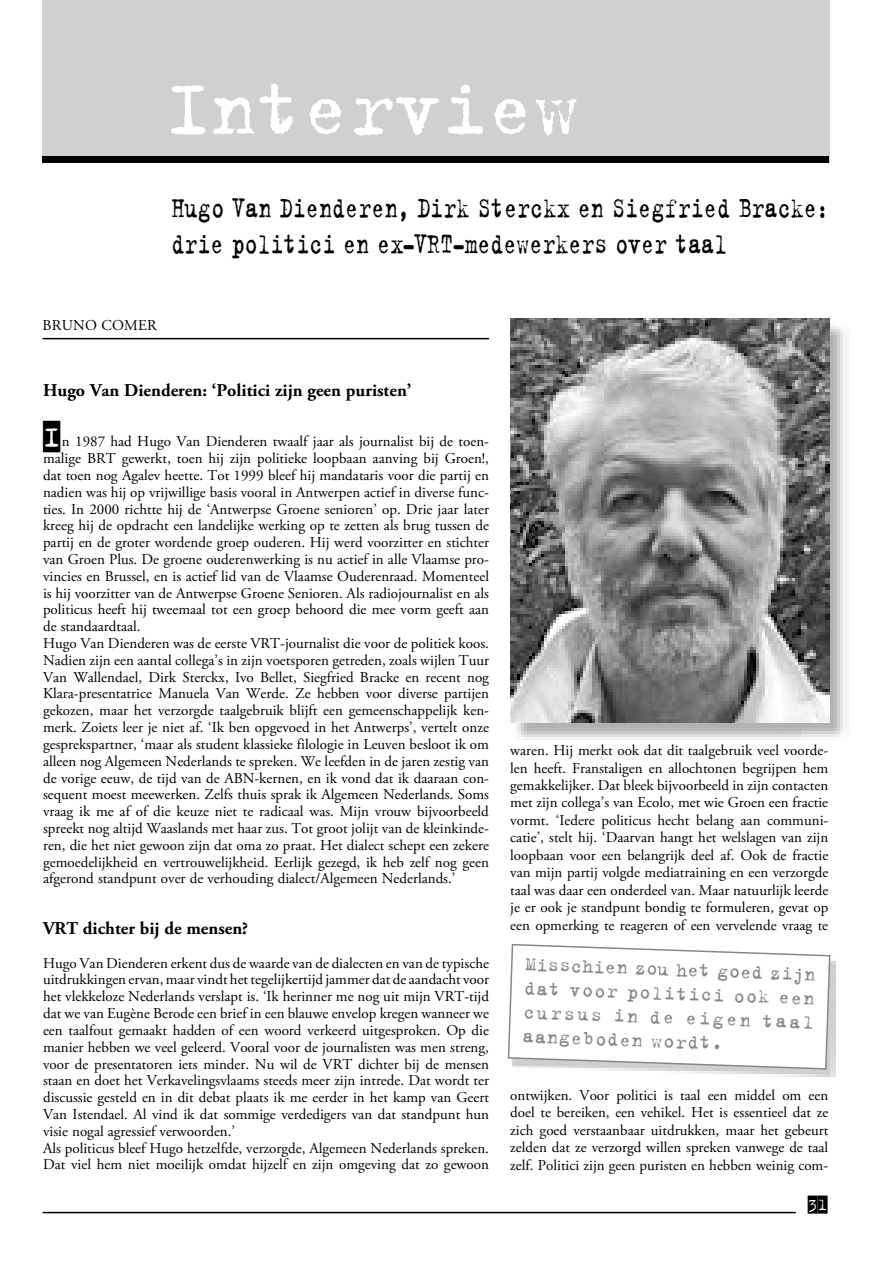
<style>
.page{position:relative;width:893px;height:1263px;background:#fff}
.page>*{position:absolute;margin:0;border:0;box-sizing:border-box;transform-origin:0 0}
.t1{font:84px "Trixie";color:#fff}
.t2{font:31.5px/36px "Trixie";letter-spacing:.005em;color:#000;scale:.75 1}
.t3{font:21px/24px "Trixie";color:#878787;text-align:justify;scale:.96 1}
.t4{font:700 18px "Adobe Garamond Pro";color:#000}
.t5{font:18px "Trixie Cameo";color:#000}
.t6{font:15px/16.8px "Adobe Garamond Pro";color:#000;text-align:justify}
.s1{font-size:27px}
.s2{font-family:"Trixie Cameo";font-size:31.5px}
</style>
<div class="page">
<div style="left:43px;top:0;width:786px;height:162px;background:#d0d0d0"></div>
<hr style="left:43px;top:1212px;width:753px;height:1px;background:#000">
<div style="left:43px;top:156px;width:786px;height:6px;background:#000"></div>
<hr style="left:43px;top:338px;width:446px;height:1px;background:#000">
<img style="left:518px;top:321px;width:325px;height:419px">
<img style="left:510px;top:319px;width:319px;height:404px">
<img style="left:599px;top:961px;width:236px;height:115px">
<svg style="left:507px;top:943px;width:324px;height:127px"></svg>
<h1 class="t1" style="left:164px;top:53px;width:417px">Interview</h1>
<h2 class="t2" style="left:172px;top:189px;width:877px">Hugo Van Dienderen<span class="s1">,</span> Dirk Sterckx en Siegfried Bracke<span class="s1">: </span>drie politici en ex<span class="s1">-</span>VRT<span class="s1">-</span>medewerkers over taal</h2>
<p class="t6" style="left:43px;top:317px;width:116px">BRUNO COMER</p>
<p class="t4" style="left:43px;top:380px;width:370px">Hugo Van Dienderen: ‘Politici zijn geen puristen’</p>
<p class="t6" style="left:43px;top:434px;width:447px;text-align:left"><span class="s2">I</span>n 1987 had Hugo Van Dienderen twaalf jaar als journalist bij de toen&shy;malige BRT gewerkt, toen hij zijn politieke loopbaan aanving bij Groen!, dat toen nog Agalev heette. Tot 1999 bleef hij mandataris voor die partij en nadien was hij op vrijwillige basis vooral in Antwerpen actief in diverse func&shy;ties. In 2000 richtte hij de ‘Antwerpse Groene senioren’ op. Drie jaar later kreeg hij de opdracht een landelijke werking op te zetten als brug tussen de partij en de groter wordende groep ouderen. Hij werd voorzitter en stichter van Groen Plus. De groene ouderenwerking is nu actief in alle Vlaamse pro&shy;vincies en Brussel, en is actief lid van de Vlaamse Ouderenraad. Momenteel is hij voorzitter van de Antwerpse Groene Senioren. Als radiojournalist en als politicus heeft hij tweemaal tot een groep behoord die mee vorm geeft aan de standaardtaal.<br>Hugo Van Dienderen was de eerste VRT-journalist die voor de politiek koos.<br>Nadien zijn een aantal collega’s in zijn voetsporen getreden, zoals wijlen Tuur Van Wallendael, Dirk Sterckx, Ivo Bellet, Siegfried Bracke en recent nog Klara-presentatrice Manuela Van Werde. Ze hebben voor diverse partijen gekozen, maar het verzorgde taalgebruik blijft een gemeenschappelijk ken&shy;merk. Zoiets leer je niet af. ‘Ik ben opgevoed in het Antwerps’, vertelt onze gesprekspartner, ‘maar als student klassieke filologie in Leuven besloot ik om alleen nog Algemeen Nederlands te spreken. We leefden in de jaren zestig van de vorige eeuw, de tijd van de ABN-kernen, en ik vond dat ik daaraan con&shy;sequent moest meewerken. Zelfs thuis sprak ik Algemeen Nederlands. Soms vraag ik me af of die keuze niet te radicaal was. Mijn vrouw bijvoorbeeld spreekt nog altijd Waaslands met haar zus. Tot groot jolijt van de kleinkinde&shy;ren, die het niet gewoon zijn dat oma zo praat. Het dialect schept een zekere gemoedelijkheid en vertrouwelijkheid. Eerlijk gezegd, ik heb zelf nog geen afgerond standpunt over de verhouding dialect/Algemeen Nederlands.’</p>
<p class="t4" style="left:43px;top:918px;width:207px">VRT dichter bij de mensen?</p>
<p class="t6" style="left:43px;top:955px;width:447px;text-align:left">Hugo Van Dienderen erkent dus de waarde van de dialecten en van de typische uitdrukkingen ervan, maar vindt het tegelijkertijd jammer dat de aandacht voor het vlekkeloze Nederlands verslapt is. ‘Ik herinner me nog uit mijn VRT-tijd dat we van Eugène Berode een brief in een blauwe envelop kregen wanneer we een taalfout gemaakt hadden of een woord verkeerd uitgesproken. Op die manier hebben we veel geleerd. Vooral voor de journalisten was men streng, voor de presentatoren iets minder. Nu wil de VRT dichter bij de mensen staan en doet het Verkavelingsvlaams steeds meer zijn intrede. Dat wordt ter discussie gesteld en in dit debat plaats ik me eerder in het kamp van Geert Van Istendael. Al vind ik dat sommige verdedigers van dat standpunt hun visie nogal agressief verwoorden.’<br>Als politicus bleef Hugo hetzelfde, verzorgde, Algemeen Nederlands spreken.<br>Dat viel hem niet moeilijk omdat hijzelf en zijn omgeving dat zo gewoon</p>
<h3 class="t3" style="left:526px;top:951px;width:304px;rotate:2deg">Misschien zou het goed zijn dat voor politici ook een cursus in de eigen taal aangeboden wordt.</h3>
<p class="t6" style="left:510px;top:742px;width:320px;line-height:17.4px">waren. Hij merkt ook dat dit taalgebruik veel voorde&shy;len heeft. Franstaligen en allochtonen begrijpen hem gemakkelijker. Dat bleek bijvoorbeeld in zijn contacten met zijn collega’s van Ecolo, met wie Groen een fractie vormt. ‘Iedere politicus hecht belang aan communi&shy;catie’, stelt hij. ‘Daarvan hangt het welslagen van zijn loopbaan voor een belangrijk deel af. Ook de fractie van mijn partij volgde mediatraining en een verzorgde taal was daar een onderdeel van. Maar natuurlijk leerde je er ook je standpunt bondig te formuleren, gevat op een opmerking te reageren of een vervelende vraag te</p>
<p class="t6" style="left:510px;top:1087px;width:320px;line-height:17.4px">ontwijken. Voor politici is taal een middel om een doel te bereiken, een vehikel. Het is essentieel dat ze zich goed verstaanbaar uitdrukken, maar het gebeurt zelden dat ze verzorgd willen spreken vanwege de taal zelf. Politici zijn geen puristen en hebben weinig com-</p>
<p class="t5" style="left:808px;top:1195px;width:21px">31</p>
</div>
